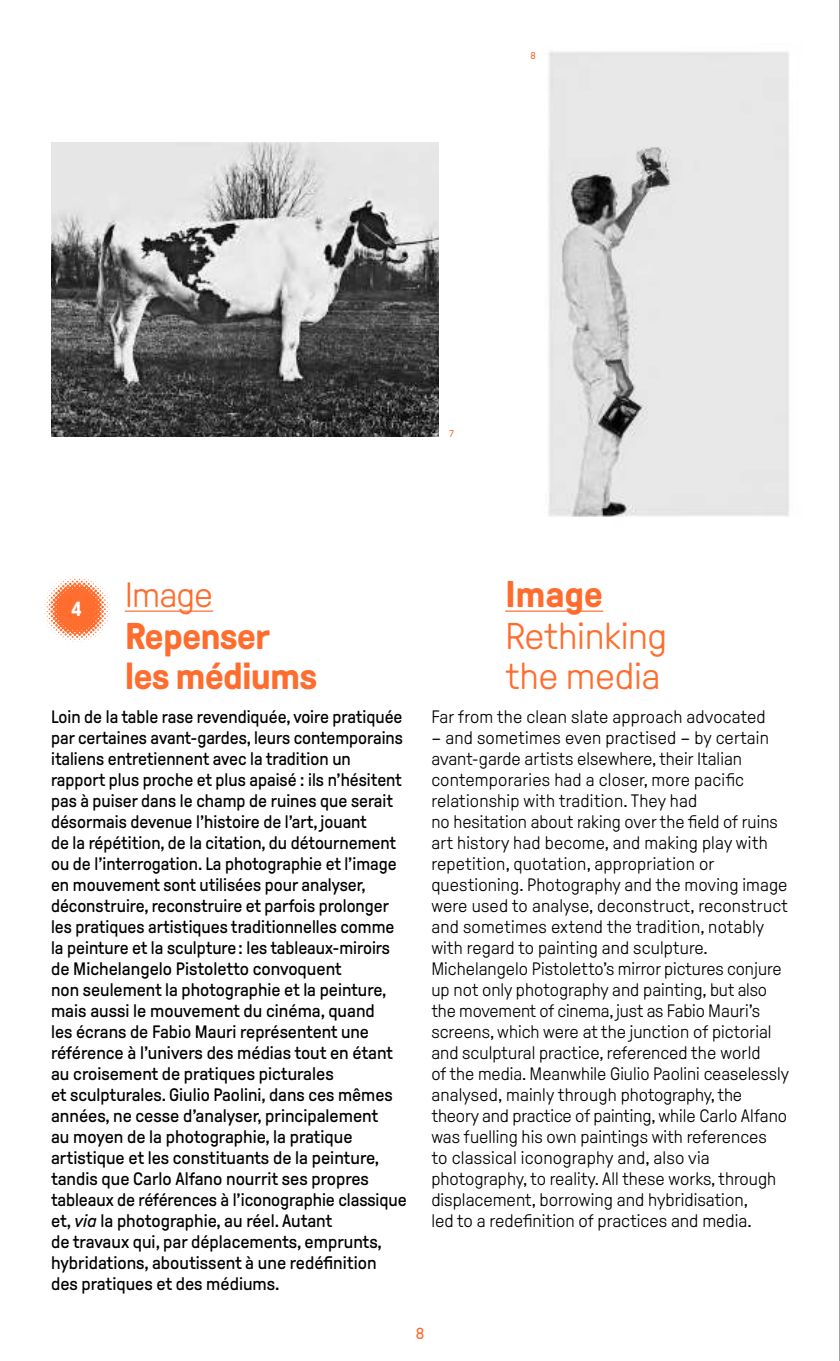
<style>
.page{position:relative;width:840px;height:1361px;background:#fff}
.page>*{position:absolute;margin:0;border:0;box-sizing:border-box;transform-origin:0 0}
.t1{font:700 37.2px/40px "GT Pressura";letter-spacing:-.025em;color:#ff6d2e;scale:1.04 1}
.t2{font:300 37.2px/40px "GT Pressura";letter-spacing:-.01em;color:#ff6d2e;scale:1.04 1}
.t3{font:300 35.2px "GT Pressura";letter-spacing:-.025em;color:#ff6d2e;scale:1.04 1}
.t4{font:700 20.4px "GT Pressura";color:#fff}
.t5{font:18px/21px "GT Pressura";color:#000}
.t6{font:300 18px/21px "GT Pressura";color:#000}
.t7{font:16px "GT Pressura";color:#ff6d2e}
.t8{font:10px "GT Pressura";color:#ff6d2e}
.s1{font-style:italic}
</style>
<div class="page">
<img style="left:548px;top:51px;width:242px;height:466px">
<img style="left:51px;top:142px;width:387px;height:295px">
<hr style="left:125px;top:610px;width:88px;height:2px;background:#ff6d2e">
<svg style="left:44px;top:577px;width:66px;height:65px"></svg>
<hr style="left:505px;top:610px;width:98px;height:2px;background:#ff6d2e">
<hr style="left:839px;top:0;width:1px;height:1361px;background:#000">
<p class="t8" style="left:530px;top:51px;width:7px">8</p>
<p class="t8" style="left:449px;top:428px;width:6px">7</p>
<h2 class="t3" style="left:125px;top:582px;width:86px">Image</h2>
<h1 class="t1" style="left:125px;top:617px;width:187px">Repenser les médiums</h1>
<p class="t5" style="left:51px;top:707px;width:357px">Loin de la table rase revendiquée, voire pratiquée par certaines avant-gardes, leurs contemporains italiens entretiennent avec la tradition un rapport plus proche et plus apaisé : ils n’hésitent pas à puiser dans le champ de ruines que serait désormais devenue l’histoire de l’art, jouant<br>de la répétition, de la citation, du détournement ou de l’interrogation. La photographie et l’image en mouvement sont utilisées pour analyser, déconstruire, reconstruire et parfois prolonger les pratiques artistiques traditionnelles comme la peinture et la sculpture : les tableaux-miroirs de Michelangelo Pistoletto convoquent<br>non seulement la photographie et la peinture, mais aussi le mouvement du cinéma, quand<br>les écrans de Fabio Mauri représentent une référence à l’univers des médias tout en étant au croisement de pratiques picturales<br>et sculpturales. Giulio Paolini, dans ces mêmes années, ne cesse d’analyser, principalement<br>au moyen de la photographie, la pratique artistique et les constituants de la peinture, tandis que Carlo Alfano nourrit ses propres tableaux de références à l’iconographie classique et, <span class="s1">via</span> la photographie, au réel. Autant<br>de travaux qui, par déplacements, emprunts, hybridations, aboutissent à une redéfinition des pratiques et des médiums.</p>
<p class="t4" style="left:71px;top:599px;width:12px">4</p>
<h1 class="t1" style="left:505px;top:575px;width:96px">Image</h1>
<h1 class="t2" style="left:505px;top:620px;width:157px">Rethinking the media</h1>
<p class="t6" style="left:431px;top:708px;width:336px">Far from the clean slate approach advocated</p>
<p class="t6" style="left:431px;top:729px;width:359px">– and sometimes even practised – by certain avant-garde artists elsewhere, their Italian contemporaries had a closer, more pacific relationship with tradition. They had<br>no hesitation about raking over the field of ruins art history had become, and making play with repetition, quotation, appropriation or questioning. Photography and the moving image were used to analyse, deconstruct, reconstruct and sometimes extend the tradition, notably with regard to painting and sculpture.<br>Michelangelo Pistoletto’s mirror pictures conjure up not only photography and painting, but also the movement of cinema, just as Fabio Mauri’s screens, which were at the junction of pictorial and sculptural practice, referenced the world<br>of the media. Meanwhile Giulio Paolini ceaselessly analysed, mainly through photography, the theory and practice of painting, while Carlo Alfano was fuelling his own paintings with references<br>to classical iconography and, also via photography, to reality. All these works, through displacement, borrowing and hybridisation,<br>led to a redefinition of practices and media.</p>
<p class="t7" style="left:415px;top:1325px;width:10px">8</p>
</div>
